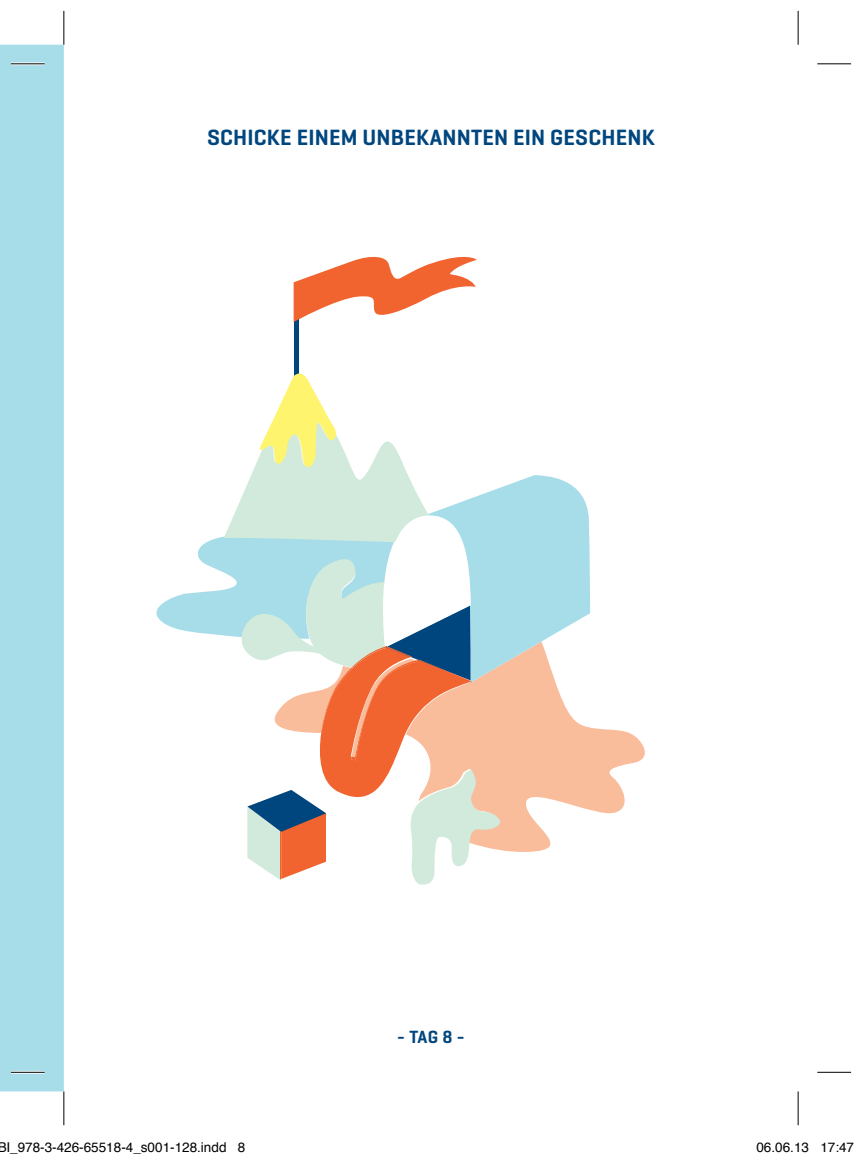
<style>
.page{position:relative;width:862px;height:1159px;background:#fff}
.page>*{position:absolute;margin:0;border:0;box-sizing:border-box;transform-origin:0 0}
.t1{font:600 22.5px "Geogrotesque";letter-spacing:.01em;color:#00467e}
.t2{font:600 18px "Geogrotesque";color:#00467e}
.t3{font:13.5px "Helvetica";color:#000}
</style>
<div class="page">
<div style="left:0;top:45px;width:64px;height:1046px;background:#a7dde9"></div>
<hr style="left:294px;top:313px;width:4px;height:62px;background:#00467e">
<svg style="left:293px;top:257px;width:183px;height:65px"></svg>
<svg style="left:589px;top:727px;width:55px;height:87px;fill:#fabd9c"></svg>
<svg style="left:156px;top:368px;width:433px;height:516px"></svg>
<hr style="left:11px;top:62px;width:34px;height:3px;background:#fff">
<hr style="left:11px;top:1070px;width:34px;height:3px;background:#fff">
<hr style="left:11px;top:63px;width:34px;height:1px;background:#000">
<hr style="left:816px;top:63px;width:34px;height:1px;background:#000">
<hr style="left:11px;top:1071px;width:34px;height:1px;background:#000">
<hr style="left:816px;top:1071px;width:34px;height:1px;background:#000">
<hr style="left:63px;top:11px;width:1px;height:34px;background:#000">
<hr style="left:63px;top:1091px;width:1px;height:33px;background:#000">
<hr style="left:797px;top:11px;width:1px;height:34px;background:#000">
<hr style="left:797px;top:1091px;width:1px;height:33px;background:#000">
<h1 class="t1" style="left:207px;top:123px;width:447px">SCHICKE EINEM UNBEKANNTEN EIN GESCHENK</h1>
<h2 class="t2" style="left:397px;top:1025px;width:69px">- TA G 8 -</h2>
<p class="t3" style="left:-3px;top:1136px;width:249px">BI_978-3-426-65518-4_s001-128.indd 8</p>
<p class="t3" style="left:756px;top:1136px;width:99px">06.06.13 17:47</p>
</div>
